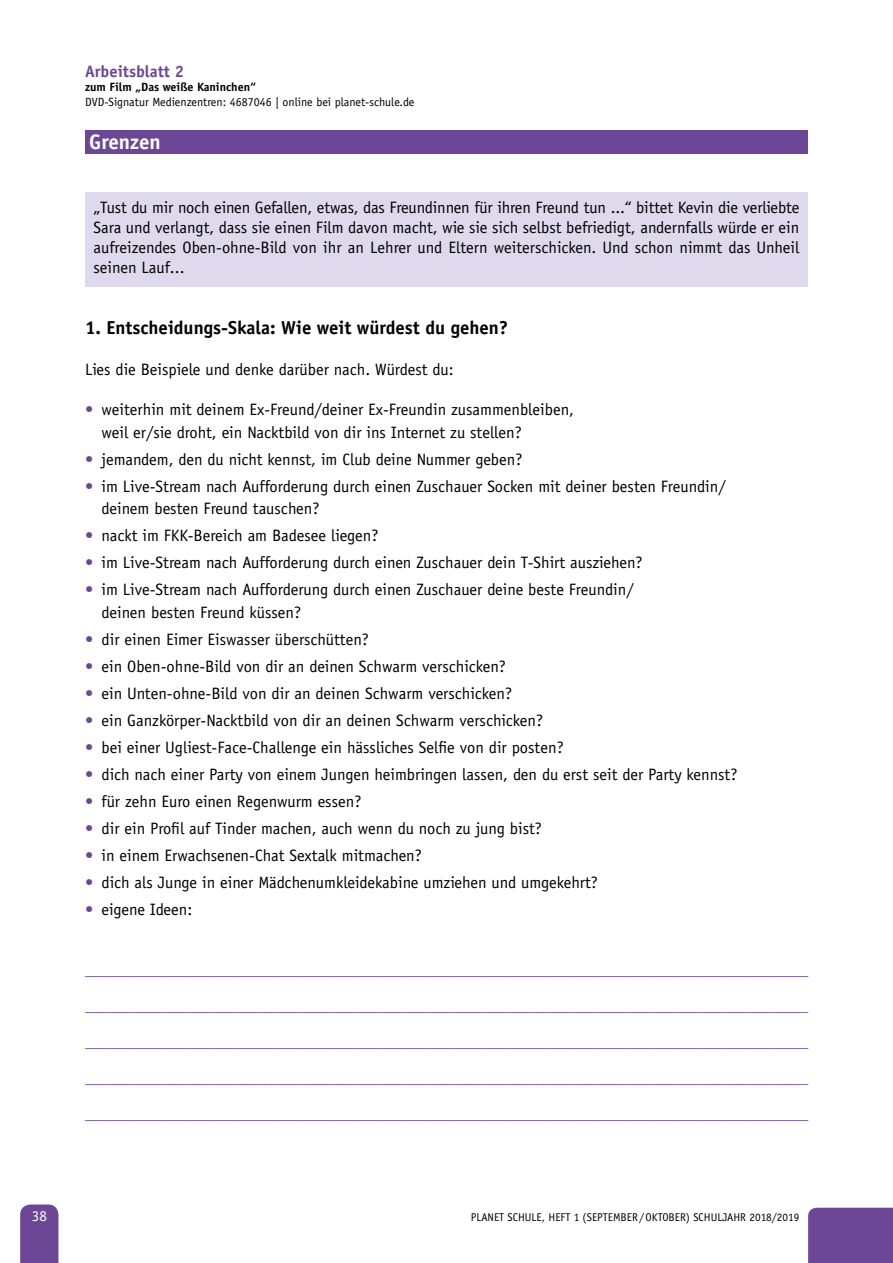
<style>
.page{position:relative;width:893px;height:1263px;background:#fff}
.page>*{position:absolute;margin:0;border:0;box-sizing:border-box;transform-origin:0 0}
.t1{font:700 21px "Officina Sans Std";color:#fff}
.t2{font:700 18.75px "Officina Sans Std";color:#000}
.t3{font:16.5px/20.2px "Officina Sans Std";color:#000}
.t4{font:16.5px/36px "Officina Sans Std";color:#6c4796;text-align:justify}
.t5{font:16.5px "Officina Sans Std";letter-spacing:-.02em;color:#000}
.t6{font:700 16.5px "Officina Sans Std";color:#6c4796}
.t7{font:15px "Officina Sans Std";color:#fff}
.t8{font:12px "Officina Sans Std";color:#000}
.t9{font:700 12px "Officina Sans Std";color:#000}
.t10{font:11.25px "Officina Sans Std";color:#000}
.s1{color:#6c4796}
</style>
<div class="page">
<div style="left:85px;top:192px;width:723px;height:94px;background:#dfd9ed"></div>
<div style="left:20px;top:1204px;width:38px;height:59px;background:#6c4796"></div>
<div style="left:808px;top:1208px;width:85px;height:55px;background:#6c4796"></div>
<div style="left:85px;top:130px;width:723px;height:23px;background:#6c4796"></div>
<p class="t7" style="left:32px;top:1207px;width:16px">38</p>
<p class="t6" style="left:85px;top:61px;width:100px">Arbeitsblatt 2</p>
<p class="t9" style="left:85px;top:80px;width:173px">zum Film „Das weiße Kaninchen“</p>
<p class="t8" style="left:85px;top:95px;width:331px">DVD-Signatur Medienzentren: 4687046 | online bei planet-schule.de</p>
<p class="t1" style="left:89px;top:129px;width:73px">Grenzen</p>
<p class="t3" style="left:94px;top:197px;width:707px;text-align:justify">„Tust du mir noch einen Gefallen, etwas, das Freundinnen für ihren Freund tun ...“ bittet Kevin die verliebte Sara und verlangt, dass sie einen Film davon macht, wie sie sich selbst befriedigt, andernfalls würde er ein aufreizendes Oben-ohne-Bild von ihr an Lehrer und Eltern weiterschicken. Und schon nimmt das Unheil seinen Lauf...</p>
<p class="t2" style="left:85px;top:316px;width:425px">1. Entscheidungs-Skala: Wie weit würdest du gehen?</p>
<p class="t3" style="left:85px;top:359px;width:370px">Lies die Beispiele und denke darüber nach. Würdest du:</p>
<p class="t3" style="left:102px;top:398px;width:474px;line-height:22.5px;text-indent:-16px"><span class="s1">•</span> weiterhin mit deinem Ex-Freund/deiner Ex-Freundin zusammenbleiben, weil er/sie droht, ein Nacktbild von dir ins Internet zu stellen?</p>
<p class="t3" style="left:85px;top:449px;width:439px"><span class="s1">•</span> jemandem, den du nicht kennst, im Club deine Nummer geben?</p>
<p class="t3" style="left:102px;top:475px;width:626px;line-height:22.5px;text-indent:-16px"><span class="s1">•</span> im Live-Stream nach Aufforderung durch einen Zuschauer Socken mit deiner besten Freundin/ deinem besten Freund tauschen?</p>
<p class="t3" style="left:85px;top:526px;width:295px"><span class="s1">•</span> nackt im FKK-Bereich am Badesee liegen?</p>
<p class="t3" style="left:85px;top:553px;width:559px"><span class="s1">•</span> im Live-Stream nach Aufforderung durch einen Zuschauer dein T-Shirt ausziehen?</p>
<p class="t3" style="left:102px;top:578px;width:534px;line-height:22.5px;text-indent:-16px"><span class="s1">•</span> im Live-Stream nach Aufforderung durch einen Zuschauer deine beste Freundin/ deinen besten Freund küssen?</p>
<p class="t3" style="left:85px;top:629px;width:285px"><span class="s1">•</span> dir einen Eimer Eiswasser überschütten?</p>
<p class="t3" style="left:85px;top:656px;width:422px"><span class="s1">•</span> ein Oben-ohne-Bild von dir an deinen Schwarm verschicken?</p>
<p class="t3" style="left:85px;top:683px;width:429px"><span class="s1">•</span> ein Unten-ohne-Bild von dir an deinen Schwarm verschicken?</p>
<p class="t3" style="left:85px;top:710px;width:460px"><span class="s1">•</span> ein Ganzkörper-Nacktbild von dir an deinen Schwarm verschicken?</p>
<p class="t3" style="left:85px;top:737px;width:480px"><span class="s1">•</span> bei einer Ugliest-Face-Challenge ein hässliches Selfie von dir posten?</p>
<p class="t3" style="left:85px;top:764px;width:654px"><span class="s1">•</span> dich nach einer Party von einem Jungen heimbringen lassen, den du erst seit der Party kennst?</p>
<p class="t3" style="left:85px;top:791px;width:278px"><span class="s1">•</span> für zehn Euro einen Regenwurm essen?</p>
<p class="t3" style="left:85px;top:818px;width:458px"><span class="s1">•</span> dir ein Profil auf Tinder machen, auch wenn du noch zu jung bist?</p>
<p class="t3" style="left:85px;top:845px;width:338px"><span class="s1">•</span> in einem Erwachsenen-Chat Sextalk mitmachen?</p>
<p class="t3" style="left:85px;top:872px;width:514px"><span class="s1">•</span> dich als Junge in einer Mädchenumkleidekabine umziehen und umgekehrt?</p>
<p class="t5" style="left:85px;top:899px;width:109px"><span class="s1">•</span> eigene Ideen:</p>
<p class="t4" style="left:85px;top:951px;width:725px">_____________________________________________________________________________________________ _____________________________________________________________________________________________ _____________________________________________________________________________________________ _____________________________________________________________________________________________ _____________________________________________________________________________________________</p>
<p class="t10" style="left:471px;top:1211px;width:330px">PLANET SCHULE, HEFT 1 (SEPTEMBER/OKTOBER) SCHULJAHR 2018/2019</p>
</div>
